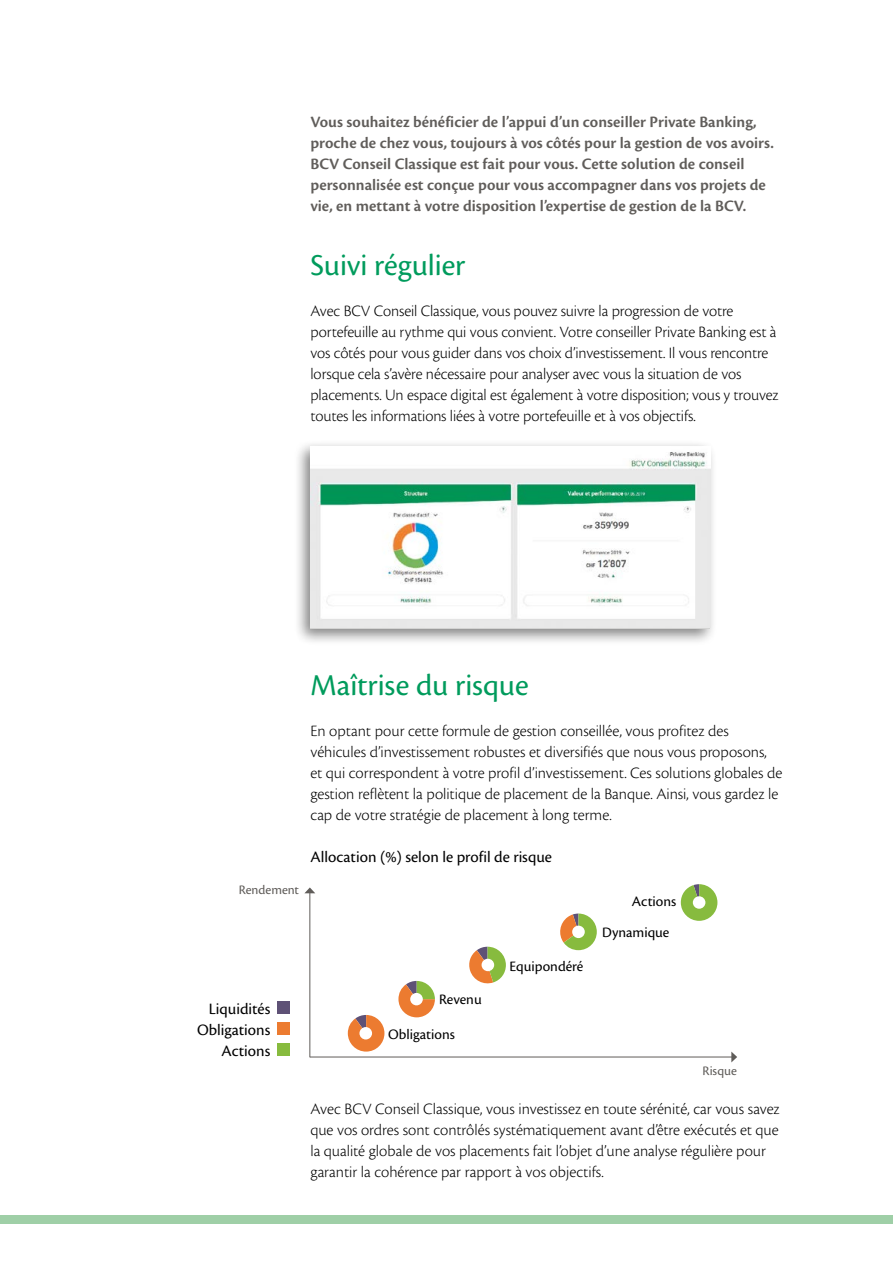
<style>
.page{position:relative;width:893px;height:1263px;background:#fff}
.page>*{position:absolute;margin:0;border:0;box-sizing:border-box;transform-origin:0 0}
.t1{font:31.5px "Cronos Pro";color:#009b5c}
.t2{font:300 16.5px/21px "Cronos Pro";letter-spacing:-.005em;color:#000}
.t3{font:600 16.5px/21px "Cronos Pro";color:#605d5a}
.t4{font:16.5px/21px "Cronos Pro";color:#000;text-align:right}
.t5{font:15px "Cronos Pro";color:#000}
.t6{font:13.5px "Cronos Pro";letter-spacing:-.005em;color:#605d5a}
</style>
<div class="page">
<div style="left:0;top:1215px;width:893px;height:9px;background:#9fcfa7"></div>
<div style="left:293px;top:439px;width:424px;height:207px;background:#000;opacity:.49"></div>
<img style="left:310px;top:446px;width:400px;height:181px">
<hr style="left:309px;top:892px;width:1px;height:165px;background:#605d5a">
<svg style="left:305px;top:887px;width:10px;height:6px"></svg>
<hr style="left:310px;top:1057px;width:422px;height:1px;background:#605d5a">
<svg style="left:731px;top:1051px;width:6px;height:11px"></svg>
<div style="left:277px;top:1001px;width:13px;height:13px;background:#5e5176"></div>
<div style="left:277px;top:1022px;width:13px;height:13px;background:#ec7b30"></div>
<div style="left:277px;top:1043px;width:13px;height:13px;background:#87bb3e"></div>
<svg style="left:348px;top:1015px;width:36px;height:36px"></svg>
<svg style="left:398px;top:981px;width:37px;height:36px"></svg>
<svg style="left:469px;top:947px;width:37px;height:37px"></svg>
<svg style="left:560px;top:913px;width:37px;height:37px"></svg>
<svg style="left:681px;top:884px;width:36px;height:37px"></svg>
<div style="left:572px;top:926px;width:13px;height:12px;background:#fff;border-radius:50%"></div>
<div style="left:693px;top:896px;width:12px;height:13px;background:#fff;border-radius:50%"></div>
<div style="left:482px;top:959px;width:12px;height:12px;background:#fff;border-radius:50%"></div>
<div style="left:410px;top:993px;width:13px;height:12px;background:#fff;border-radius:50%"></div>
<div style="left:359px;top:1027px;width:13px;height:12px;background:#fff;border-radius:50%"></div>
<p class="t3" style="left:310px;top:112px;width:465px">Vous souhaitez bénéficier de l’appui d’un conseiller Private Banking, proche de chez vous, toujours à vos côtés pour la gestion de vos avoirs.<br>BCV Conseil Classique est fait pour vous. Cette solution de conseil personnalisée est conçue pour vous accompagner dans vos projets de vie, en mettant à votre disposition l’expertise de gestion de la BCV.</p>
<h1 class="t1" style="left:310px;top:247px;width:157px">Suivi régulier</h1>
<p class="t2" style="left:310px;top:301px;width:470px">Avec BCV Conseil Classique, vous pouvez suivre la progression de votre portefeuille au rythme qui vous convient. Votre conseiller Private Banking est à vos côtés pour vous guider dans vos choix d’investissement. Il vous rencontre lorsque cela s’avère nécessaire pour analyser avec vous la situation de vos placements. Un espace digital est également à votre disposition; vous y trouvez toutes les informations liées à votre portefeuille et à vos objectifs.</p>
<p class="t6" style="left:239px;top:881px;width:62px">Rendement</p>
<p class="t4" style="left:197px;top:998px;width:75px">Liquidités<br>Obligations<br>Actions</p>
<h1 class="t1" style="left:310px;top:667px;width:220px">Maîtrise du risque</h1>
<p class="t2" style="left:310px;top:721px;width:474px">En optant pour cette formule de gestion conseillée, vous profitez des véhicules d’investissement robustes et diversifiés que nous vous proposons, et qui correspondent à votre profil d’investissement. Ces solutions globales de gestion reflètent la politique de placement de la Banque. Ainsi, vous gardez le cap de votre stratégie de placement à long terme.</p>
<p class="t4" style="left:310px;top:847px;width:243px">Allocation (%) selon le profil de risque</p>
<p class="t5" style="left:632px;top:892px;width:46px">Actions</p>
<p class="t5" style="left:439px;top:991px;width:44px">Revenu</p>
<p class="t5" style="left:388px;top:1026px;width:68px">Obligations</p>
<p class="t5" style="left:510px;top:957px;width:75px">Equipondéré</p>
<p class="t5" style="left:602px;top:923px;width:69px">Dynamique</p>
<p class="t6" style="left:702px;top:1063px;width:36px">Risque</p>
<p class="t2" style="left:310px;top:1099px;width:471px">Avec BCV Conseil Classique, vous investissez en toute sérénité, car vous savez que vos ordres sont contrôlés systématiquement avant d’être exécutés et que la qualité globale de vos placements fait l’objet d’une analyse régulière pour garantir la cohérence par rapport à vos objectifs.</p>
</div>
